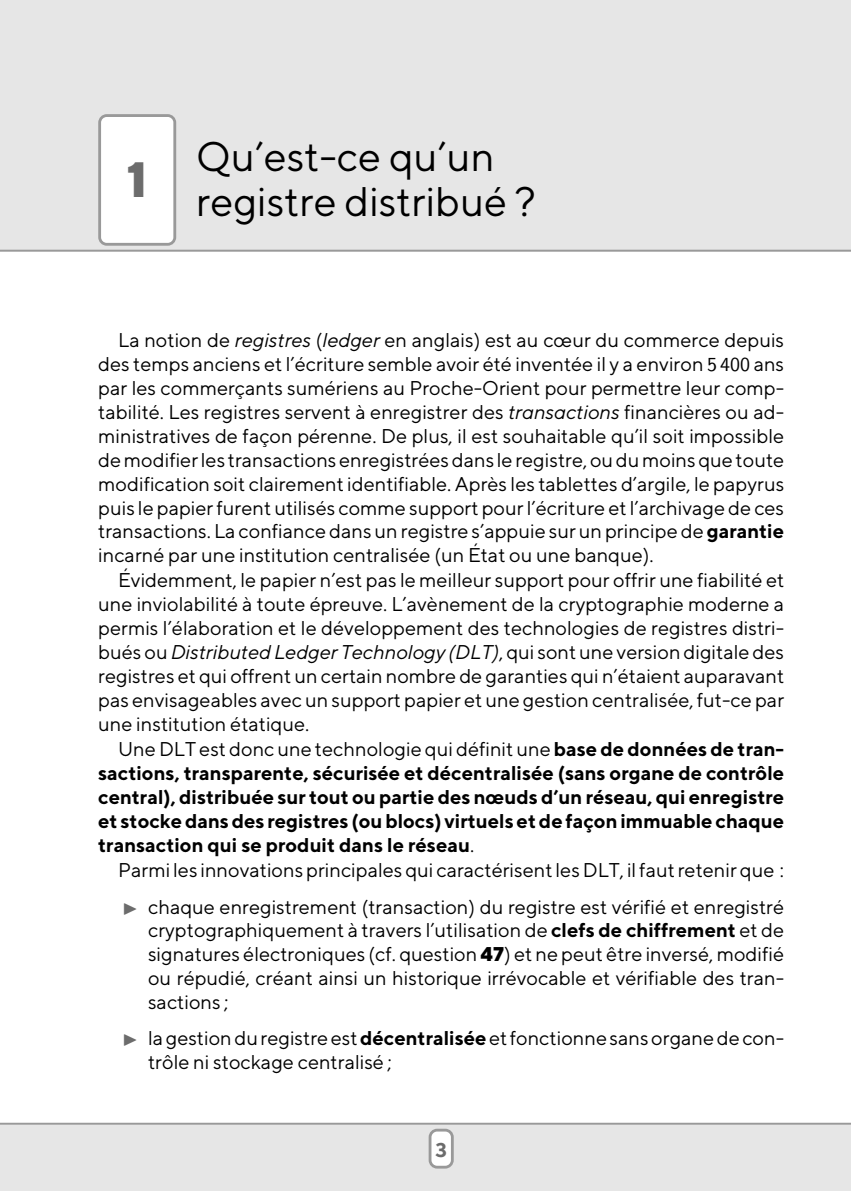
<style>
.page{position:relative;width:851px;height:1191px;background:#fff}
.page>*{position:absolute;margin:0;border:0;box-sizing:border-box;transform-origin:0 0}
.t1{font:800 24.2px "TT Norms";color:#6c6c6c}
.t2{font:20.2px "TT Norms";color:#000}
.t3{font:9.8px "TT Norms";color:#000}
.t4{font:700 9.8px "TT Norms";color:#000}
.t5{font:700 9.8px "TT Norms";color:#6c6c6c}
.s1{font-style:italic}
.s2{font-family:"LM Sans 10";font-size:20px}
.s3{font-weight:700}
.s4{font-weight:400}
.s5{font-weight:800}
</style>
<div class="page">
<div style="left:0;top:0;width:850px;height:250px;background:#e6e6e6"></div>
<hr style="left:0;top:250px;width:850px;height:2px;background:#999">
<div style="left:98px;top:114px;width:78px;height:132px;background:linear-gradient(to right,#9a9a9a,#9a9a9a);border-radius:9px"></div>
<div style="left:101px;top:117px;width:72px;height:126px;background:#fff;border-radius:6px"></div>
<div style="left:0;top:1124px;width:850px;height:67px;background:#e6e6e6"></div>
<hr style="left:0;top:1122px;width:850px;height:2px;background:#999">
<svg style="left:428px;top:1128px;width:25px;height:40px"></svg>
<div style="left:431px;top:1131px;width:20px;height:34px;background:#fff;border-radius:6px"></div>
<h1 class="t1" style="left:127px;top:175px;width:22px">1</h1>
<h2 class="t2" style="left:196px;top:152px;width:300px">Qu’est-ce qu’un</h2>
<h2 class="t2" style="left:196px;top:197px;width:341px">registre distribué ?</h2>
<p class="t3" style="left:118px;top:338px;width:667px">La notion de <span class="s1">registres</span> (<span class="s1">ledger</span> en anglais) est au cœur du commerce depuis</p>
<p class="t3" style="left:98px;top:362px;width:687px">des temps anciens et l’écriture semble avoir été inventée il y a environ <span class="s2">5 400</span> ans</p>
<p class="t3" style="left:98px;top:386px;width:687px">par les commerçants sumériens au Proche-Orient pour permettre leur comp-</p>
<p class="t3" style="left:98px;top:410px;width:687px">tabilité. Les registres servent à enregistrer des <span class="s1">transactions</span> financières ou ad-</p>
<p class="t3" style="left:98px;top:433px;width:687px">ministratives de façon pérenne. De plus, il est souhaitable qu’il soit impossible</p>
<p class="t3" style="left:98px;top:457px;width:687px">de modifier les transactions enregistrées dans le registre, ou du moins que toute</p>
<p class="t3" style="left:98px;top:481px;width:687px">modification soit clairement identifiable. Après les tablettes d’argile, le papyrus</p>
<p class="t3" style="left:98px;top:505px;width:687px">puis le papier furent utilisés comme support pour l’écriture et l’archivage de ces</p>
<p class="t3" style="left:98px;top:529px;width:687px">transactions. La confiance dans un registre s’appuie sur un principe de <span class="s3">garantie</span></p>
<p class="t3" style="left:98px;top:553px;width:557px">incarné par une institution centralisée (un État ou une banque).</p>
<p class="t3" style="left:118px;top:578px;width:667px">Évidemment, le papier n’est pas le meilleur support pour offrir une fiabilité et</p>
<p class="t3" style="left:98px;top:602px;width:687px">une inviolabilité à toute épreuve. L’avènement de la cryptographie moderne a</p>
<p class="t3" style="left:98px;top:626px;width:687px">permis l’élaboration et le développement des technologies de registres distri-</p>
<p class="t3" style="left:98px;top:650px;width:687px">bués ou <span class="s1">Distributed Ledger Technology (DLT)</span>, qui sont une version digitale des</p>
<p class="t3" style="left:98px;top:674px;width:687px">registres et qui offrent un certain nombre de garanties qui n’étaient auparavant</p>
<p class="t3" style="left:98px;top:698px;width:687px">pas envisageables avec un support papier et une gestion centralisée, fut-ce par</p>
<p class="t3" style="left:98px;top:722px;width:213px">une institution étatique.</p>
<p class="t3" style="left:118px;top:747px;width:667px">Une DLT est donc une technologie qui définit une <span class="s3">base de données de tran-</span></p>
<p class="t4" style="left:98px;top:770px;width:687px">sactions, transparente, sécurisée et décentralisée (sans organe de contrôle</p>
<p class="t4" style="left:98px;top:794px;width:687px">central), distribuée sur tout ou partie des nœuds d’un réseau, qui enregistre</p>
<p class="t4" style="left:98px;top:818px;width:687px">et stocke dans des registres (ou blocs) virtuels et de façon immuable chaque</p>
<p class="t4" style="left:98px;top:842px;width:377px">transaction qui se produit dans le réseau<span class="s4">.</span></p>
<p class="t3" style="left:118px;top:867px;width:667px">Parmi les innovations principales qui caractérisent les DLT, il faut retenir que :</p>
<p class="t3" style="left:148px;top:904px;width:637px">chaque enregistrement (transaction) du registre est vérifié et enregistré</p>
<p class="t3" style="left:148px;top:928px;width:637px">cryptographiquement à travers l’utilisation de <span class="s3">clefs de chiffrement</span> et de</p>
<p class="t3" style="left:148px;top:952px;width:637px">signatures électroniques (cf. question <span class="s5">47</span>) et ne peut être inversé, modifié</p>
<p class="t3" style="left:148px;top:976px;width:637px">ou répudié, créant ainsi un historique irrévocable et vérifiable des tran-</p>
<p class="t3" style="left:148px;top:1000px;width:82px">sactions ;</p>
<p class="t3" style="left:148px;top:1036px;width:637px">la gestion du registre est <span class="s3">décentralisée</span> et fonctionne sans organe de con-</p>
<p class="t3" style="left:148px;top:1059px;width:245px">trôle ni stockage centralisé ;</p>
<p class="t5" style="left:435px;top:1148px;width:13px">3</p>
</div>
